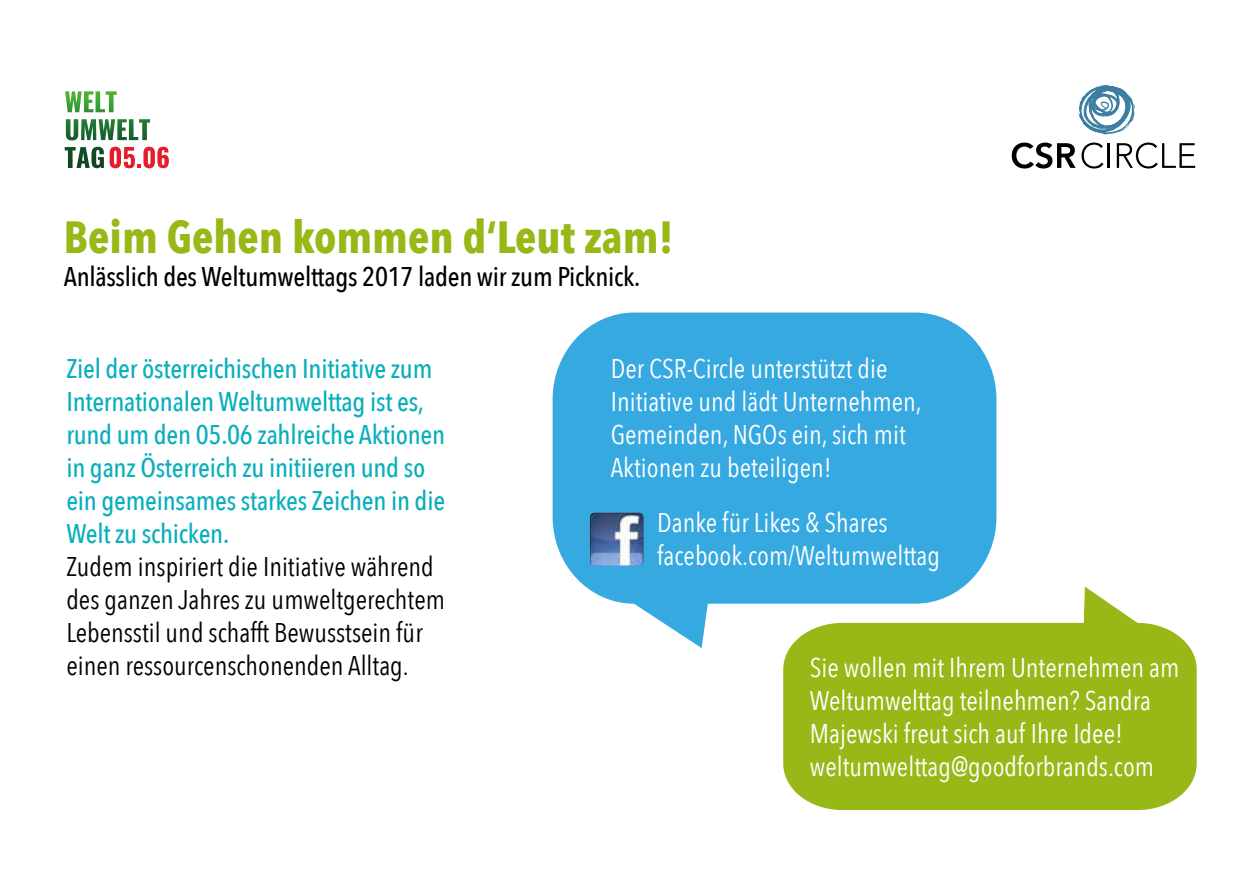
<style>
.page{position:relative;width:1259px;height:893px;background:#fff}
.page>*{position:absolute;margin:0;border:0;box-sizing:border-box;transform-origin:0 0}
.t1{font:700 45px "Avenir Next Condensed";color:#97b816}
.t2{font:27px/33px "Avenir Next Condensed";color:#fff}
.t3{font:500 27px/33px "Avenir Next Condensed";letter-spacing:-.01em;color:#0aafbc}
.t4{font:27px/33px "Avenir Next Condensed";color:#000}
.t5{font:500 27px "Avenir Next Condensed";letter-spacing:-.01em;color:#000}
</style>
<div class="page">
<svg style="left:1116px;top:143px;width:79px;height:26px"></svg>
<svg style="left:1011px;top:143px;width:64px;height:26px"></svg>
<svg style="left:1081px;top:143px;width:22px;height:26px"></svg>
<hr style="left:1107px;top:143px;width:3px;height:25px;background:#000">
<svg style="left:1078px;top:85px;width:57px;height:50px"></svg>
<svg style="left:783px;top:587px;width:413px;height:223px;background:#a6c238"></svg>
<svg style="left:65px;top:91px;width:104px;height:77px"></svg>
<div style="left:552px;top:313px;width:444px;height:291px;background:#36a9e1;border-radius:84px"></div>
<img style="left:590px;top:512px;width:53px;height:54px">
<h1 class="t1" style="left:64px;top:209px;width:611px">Beim Gehen kommen d‘Leut zam!</h1>
<p class="t5" style="left:64px;top:260px;width:578px">Anlässlich des Weltumwelttags 2017 laden wir zum Picknick.</p>
<p class="t3" style="left:66px;top:352px;width:380px">Ziel der österreichischen Initiative zum Internationalen Weltumwelttag ist es, rund um den 05.06 zahlreiche Aktionen in ganz Österreich zu initiieren und so ein gemeinsames starkes Zeichen in die Welt zu schicken.</p>
<p class="t4" style="left:66px;top:549px;width:380px">Zudem inspiriert die Initiative während des ganzen Jahres zu umweltgerechtem Lebensstil und schafft Bewusstsein für einen ressourcenschonenden Alltag.</p>
<p class="t2" style="left:611px;top:351px;width:312px">Der CSR-Circle unterstützt die<br>Initiative und lädt Unternehmen,<br>Gemeinden, NGOs ein, sich mit<br>Aktionen zu beteiligen!</p>
<p class="t2" style="left:657px;top:505px;width:284px">Danke für Likes &amp; Shares facebook.com/Weltumwelttag</p>
<p class="t2" style="left:810px;top:650px;width:371px">Sie wollen mit Ihrem Unternehmen am Weltumwelttag teilnehmen? Sandra Majewski freut sich auf Ihre Idee! weltumwelttag@goodforbrands.com</p>
</div>
